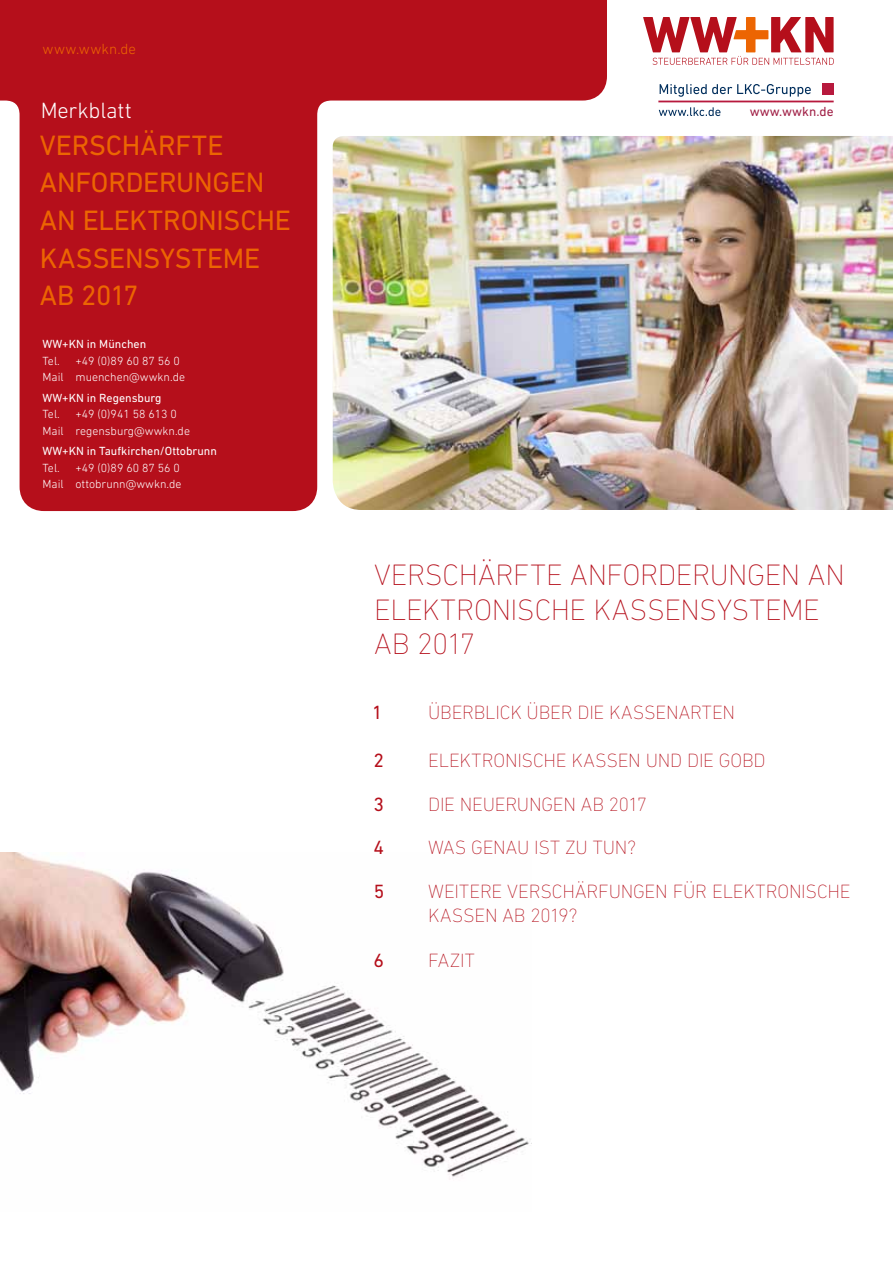
<style>
.page{position:relative;width:893px;height:1263px;background:#fff}
.page>*{position:absolute;margin:0;border:0;box-sizing:border-box;transform-origin:0 0}
.t1{font:200 30px/34.5px "DIN Next LT Pro";letter-spacing:-.01em;color:#b50f1b}
.t2{font:28.5px/37.5px "DIN Next LT Pro";letter-spacing:-.005em;color:#ec6502}
.t3{font:300 22.5px "DIN Next LT Pro";letter-spacing:-.005em;color:#fff}
.t4{font:200 19.5px "DIN Next LT Pro";letter-spacing:-.01em;color:#b50f1b}
.t5{font:19.5px "DIN Next LT Pro";color:#b50f1b}
.t6{font:300 15px "DIN Next LT Pro";letter-spacing:.02em;color:#ec6502}
.t7{font:13.35px "DIN Next LT Pro";color:#a02046}
.t8{font:300 12px/16.5px "DIN Next LT Pro";color:#fff}
.t9{font:12px "DIN Next LT Pro";color:#fff}
.s1{font-weight:200}
.s2{font-weight:400}
</style>
<div class="page">
<svg style="left:643px;top:17px;width:191px;height:48px"></svg>
<svg style="left:660px;top:84px;width:151px;height:13px"></svg>
<svg style="left:659px;top:107px;width:61px;height:9px"></svg>
<div style="left:822px;top:83px;width:12px;height:12px;background:#b7193d"></div>
<hr style="left:658px;top:101px;width:176px;height:1px;background:#b7193d">
<img style="left:607px;top:136px;width:286px;height:374px">
<img style="left:0;top:852px;width:529px;height:327px">
<img style="left:0;top:0;width:607px;height:511px">
<p class="t6" style="left:43px;top:40px;width:95px">www.wwkn.de</p>
<p class="t3" style="left:41px;top:97px;width:93px">Merkblatt</p>
<h2 class="t2" style="left:40px;top:126px;width:221px">VERSCHÄRFTE<br>AN FORDERUNGEN<br>AN ELEKTRON</h2>
<h2 class="t2" style="left:40px;top:201px;width:252px;text-indent:177px">ISCHE<br>KASSENSYSTEM E<br>AB 2017</h2>
<p class="t9" style="left:43px;top:337px;width:105px">WW+KN IN MÜNCHEN</p>
<p class="t8" style="left:43px;top:352px;width:19px">Tel.</p>
<p class="t8" style="left:43px;top:352px;width:144px;text-indent:33px">+49 (0)89 60 87 56 0<br>Mail muenchen@wwkn.de</p>
<p class="t9" style="left:43px;top:391px;width:121px">WW+KN IN REGENSBURG</p>
<p class="t8" style="left:43px;top:406px;width:19px">Tel.</p>
<p class="t8" style="left:43px;top:406px;width:149px;text-indent:33px">+49 (0)941 58 613 0<br>Mail regensburg@wwkn.de</p>
<p class="t9" style="left:43px;top:444px;width:176px">WW+KN IN TAUFKIRCHEN/OTTOBRUNN</p>
<p class="t8" style="left:43px;top:459px;width:19px">Tel.</p>
<p class="t8" style="left:43px;top:459px;width:140px;text-align:right">+49 (0)89 60 87 56 0<br>Mail ottobrunn@wwkn.de</p>
<p class="t7" style="left:750px;top:104px;width:85px">WWW.WWKN.DE</p>
<h1 class="t1" style="left:374px;top:557px;width:472px">VERSCHÄRFTE ANFORDERUNGEN AN<br>ELEKTRONISCHE KASSENSYSTEME<br>AB 2017</h1>
<p class="t5" style="left:372px;top:701px;width:12px">1</p>
<p class="t4" style="left:428px;top:701px;width:308px">ÜBERBLICK Ü BER DIE KASSENARTEN</p>
<p class="t5" style="left:373px;top:749px;width:30px">2 <span class="s1">E</span></p>
<p class="t4" style="left:439px;top:749px;width:315px">LEKTRONISCHE KASSEN UND DIE GOBD</p>
<p class="t4" style="left:373px;top:793px;width:275px"><span class="s2">3</span> DIE NEUERUNGEN AB 2017</p>
<p class="t5" style="left:374px;top:836px;width:12px">4</p>
<p class="t4" style="left:428px;top:836px;width:209px">WAS GENAU IST ZU TUN?</p>
<p class="t5" style="left:374px;top:880px;width:12px">5</p>
<p class="t4" style="left:428px;top:880px;width:424px">WEITERE VERSCHÄRFUNGEN FÜ R ELEKTRONISCHE</p>
<p class="t4" style="left:374px;top:904px;width:21px">KA</p>
<p class="t4" style="left:452px;top:904px;width:127px">SSEN AB 2019?</p>
<p class="t4" style="left:374px;top:949px;width:28px"><span class="s2">6</span> FA</p>
<p class="t4" style="left:450px;top:949px;width:27px">ZIT</p>
</div>
